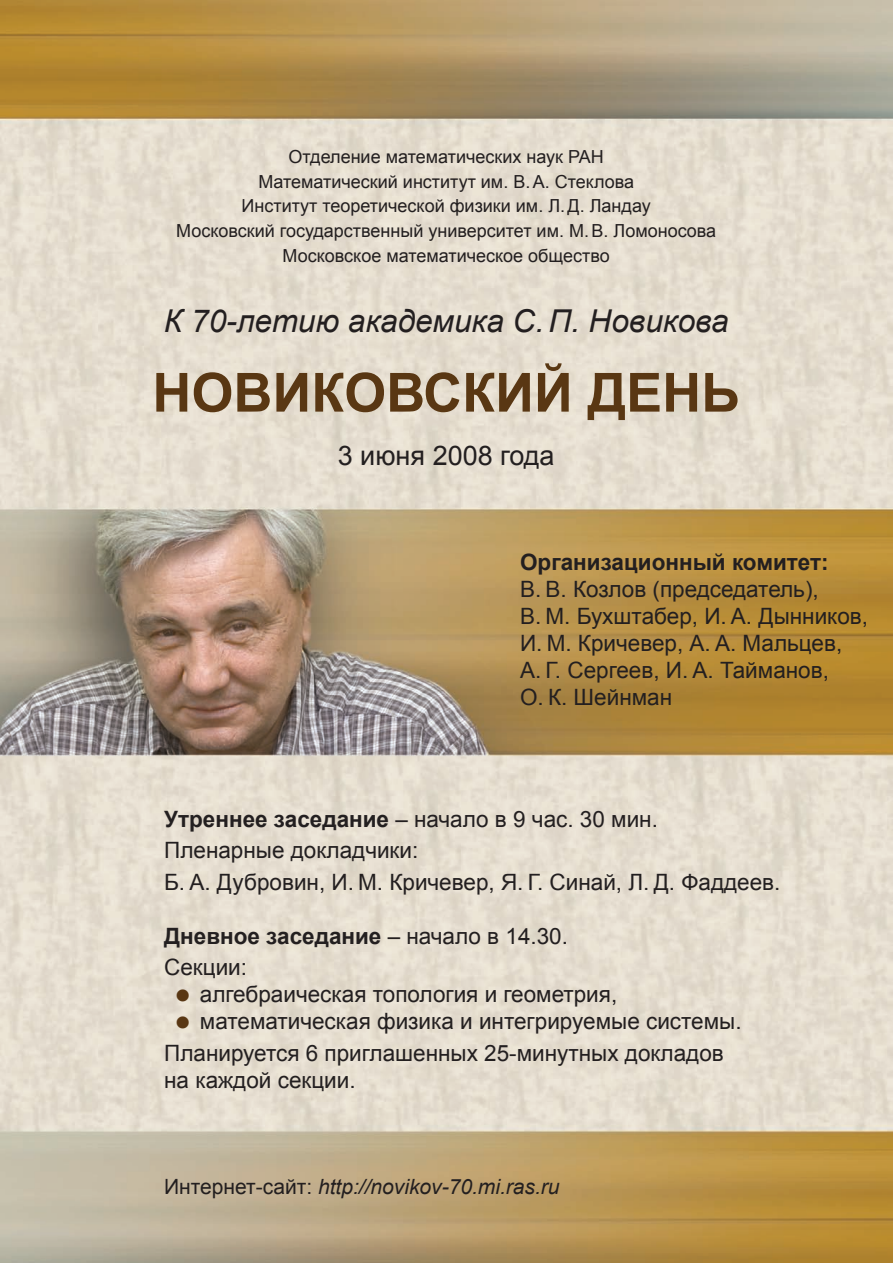
<style>
.page{position:relative;width:893px;height:1263px;background:#fff}
.page>*{position:absolute;margin:0;border:0;box-sizing:border-box;transform-origin:0 0}
.t1{font:700 54px "Arial";color:#593713}
.t2{font:italic 31.5px "Arial";color:#231f20}
.t3{font:27px "Arial";color:#231f20}
.t4{font:22.5px/31.5px "Arial";color:#231f20}
.t5{font:700 22.5px "Arial";color:#231f20}
.t6{font:italic 21px "Arial";color:#231f20}
.t7{font:18px/24.6px "Arial";color:#231f20;text-align:center}
.s1{font-weight:700}
.s2{color:#593713}
.s3{font-style:normal}
</style>
<div class="page">
<img style="left:0;top:0;width:893px;height:1263px">
<p class="t7" style="left:176px;top:145px;width:542px">Отделение математических наук РАН<br>Математический институт им. В.А. Стеклова<br>Институт теоретической физики им. Л.Д. Ландау<br>Московский государственный университет им. М.В. Ломоносова Московское математическое общество</p>
<h2 class="t2" style="left:164px;top:300px;width:566px">К 70-летию академика С.П. Новикова</h2>
<h1 class="t1" style="left:152px;top:357px;width:589px">НОВИКОВСКИЙ ДЕНЬ</h1>
<p class="t3" style="left:338px;top:438px;width:218px">3 июня 2008 года</p>
<p class="t5" style="left:520px;top:548px;width:310px">Организационный комитет:</p>
<p class="t4" style="left:520px;top:576px;width:349px;line-height:27px">В. В. Козлов (председатель),<br>В. М. Бухштабер, И. А. Дынников,<br>И. М. Кричевер, А. А. Мальцев,<br>А. Г. Сергеев, И. А. Тайманов,<br>О. К. Шейнман</p>
<p class="t4" style="left:164px;top:803px;width:618px"><span class="s1">Утреннее заседание</span> – начало в 9 час. 30 мин.<br>Пленарные докладчики:<br>Б. А. Дубровин, И. М. Кричевер, Я. Г. Синай, Л. Д. Фаддеев.</p>
<p class="t4" style="left:164px;top:920px;width:405px"><span class="s1">Дневное заседание</span> – начало в 14.30.<br>Секции:</p>
<p class="t4" style="left:177px;top:979px;width:442px"><span class="s2">■</span> алгебраическая топология и геометрия,</p>
<p class="t4" style="left:164px;top:1006px;width:579px;text-indent:13px"><span class="s2">■</span> математическая физика и интегрируемые системы.<br>Планируется 6 приглашенных 25-минутных докладов</p>
<p class="t4" style="left:164px;top:1064px;width:193px">на каждой секции.</p>
<p class="t6" style="left:164px;top:1173px;width:397px"><span class="s3">Интернет-сайт:</span> http://novikov-70.mi.ras.ru</p>
</div>
